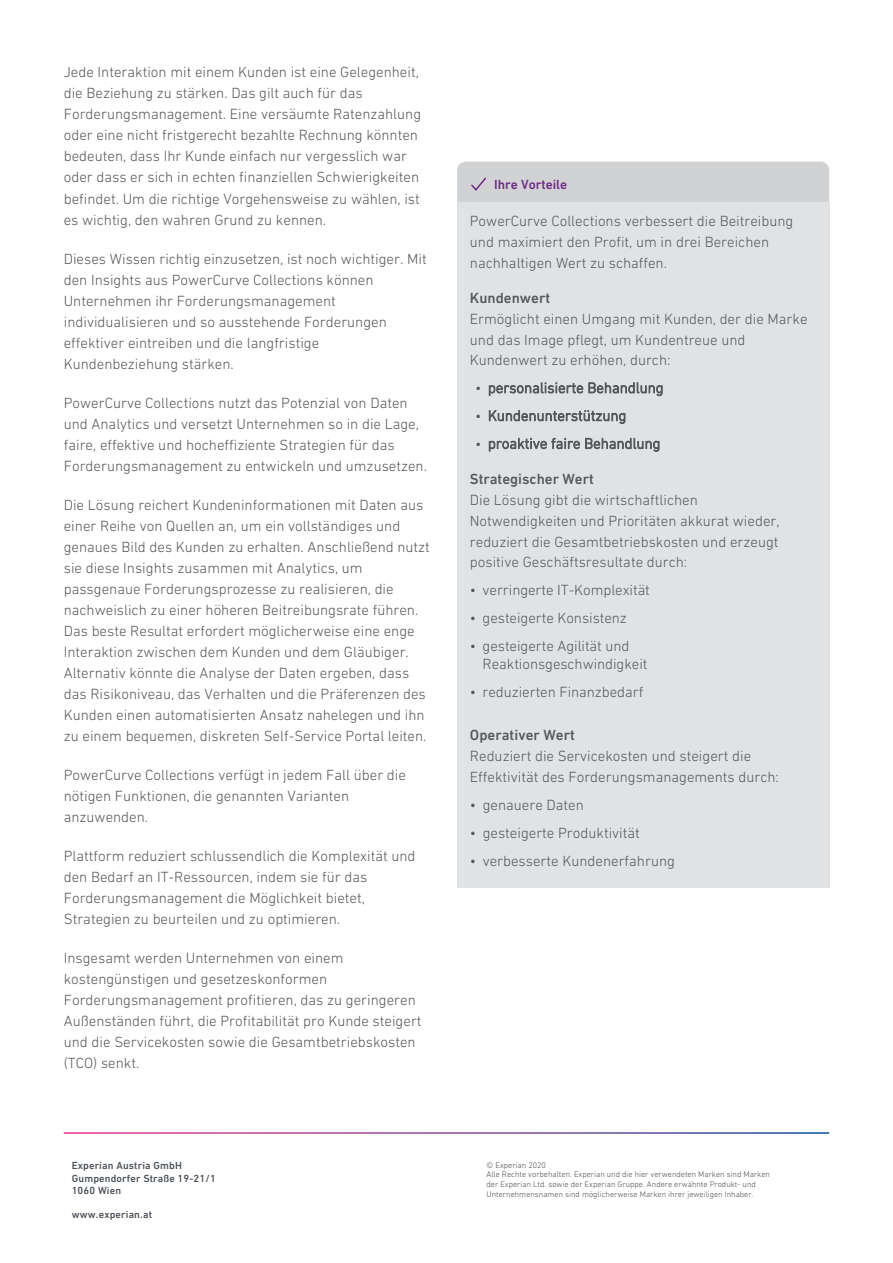
<style>
.page{position:relative;width:893px;height:1263px;background:#fff}
.page>*{position:absolute;margin:0;border:0;box-sizing:border-box;transform-origin:0 0}
.t1{font:300 15px/21px "DIN Next W1 G";color:#57585a}
.t2{font:500 15px "DIN Next W1 G";color:#57585a}
.t3{font:500 13.5px "DIN Next W1 G";color:#6f2786}
.t4{font:500 10.5px/12.8px "DIN Next W1 G";letter-spacing:.015em;color:#4b5157}
.t5{font:300 8.25px/9.8px "DIN Next W1 G";color:#4b5157}
</style>
<div class="page">
<div style="left:457px;top:202px;width:372px;height:685px;background:#e1e2e4"></div>
<div style="left:457px;top:162px;width:372px;height:40px;background:#d1d2d4"></div>
<p class="t1" style="left:64px;top:62px;width:359px">Jede Interaktion mit einem Kunden ist eine Gelegenheit, die Beziehung zu stärken. Das gilt auch für das Forderungsmanagement. Eine versäumte Ratenzahlung oder eine nicht fristgerecht bezahlte Rechnung könnten bedeuten, dass Ihr Kunde einfach nur vergesslich war oder dass er sich in echten finanziellen Schwierigkeiten befindet. Um die richtige Vorgehensweise zu wählen, ist es wichtig, den wahren Grund zu kennen.</p>
<p class="t1" style="left:64px;top:248px;width:364px">Dieses Wissen richtig einzusetzen, ist noch wichtiger. Mit den Insights aus PowerCurve Collections können Unternehmen ihr Forderungsmanagement individualisieren und so ausstehende Forderungen effektiver eintreiben und die langfristige Kundenbeziehung stärken.</p>
<p class="t1" style="left:64px;top:392px;width:365px">PowerCurve Collections nutzt das Potenzial von Daten und Analytics und versetzt Unternehmen so in die Lage, faire, effektive und hocheffiziente Strategien für das Forderungsmanagement zu entwickeln und umzusetzen.</p>
<p class="t1" style="left:64px;top:494px;width:368px">Die Lösung reichert Kundeninformationen mit Daten aus einer Reihe von Quellen an, um ein vollständiges und genaues Bild des Kunden zu erhalten. Anschließend nutzt sie diese Insights zusammen mit Analytics, um passgenaue Forderungsprozesse zu realisieren, die nachweislich zu einer höheren Beitreibungsrate führen.<br>Das beste Resultat erfordert möglicherweise eine enge Interaktion zwischen dem Kunden und dem Gläubiger.<br>Alternativ könnte die Analyse der Daten ergeben, dass das Risikoniveau, das Verhalten und die Präferenzen des Kunden einen automatisierten Ansatz nahelegen und ihn zu einem bequemen, diskreten Self-Service Portal leiten.</p>
<p class="t1" style="left:64px;top:764px;width:344px">PowerCurve Collections verfügt in jedem Fall über die nötigen Funktionen, die genannten Varianten anzuwenden.</p>
<p class="t1" style="left:64px;top:845px;width:353px">Plattform reduziert schlussendlich die Komplexität und den Bedarf an IT-Ressourcen, indem sie für das Forderungsmanagement die Möglichkeit bietet, Strategien zu beurteilen und zu optimieren.</p>
<p class="t1" style="left:64px;top:947px;width:359px">Insgesamt werden Unternehmen von einem kostengünstigen und gesetzeskonformen Forderungsmanagement profitieren, das zu geringeren Außenständen führt, die Profitabilität pro Kunde steigert und die Servicekosten sowie die Gesamtbetriebskosten (TCO) senkt.</p>
<p class="t4" style="left:72px;top:1159px;width:146px">Experian Austria GmbH<br>Gumpendorfer Straße 19-21/1<br>1060 Wien</p>
<p class="t4" style="left:72px;top:1208px;width:82px">www.experian.at</p>
<p class="t3" style="left:494px;top:176px;width:75px">Ihre Vorteile</p>
<p class="t1" style="left:470px;top:210px;width:325px">PowerCurve Collections verbessert die Beitreibung und maximiert den Profit, um in drei Bereichen nachhaltigen Wert zu schaffen.</p>
<p class="t2" style="left:470px;top:289px;width:82px">Kundenwert</p>
<p class="t1" style="left:470px;top:308px;width:339px">Ermöglicht einen Umgang mit Kunden, der die Marke und das Image pflegt, um Kundentreue und<br>Kundenwert zu erhöhen, durch:</p>
<p class="t1" style="left:475px;top:377px;width:190px">• personalisierte Behandlung</p>
<p class="t1" style="left:475px;top:405px;width:153px">• Kundenunterstützung</p>
<p class="t1" style="left:475px;top:433px;width:187px">• proaktive faire Behandlung</p>
<p class="t2" style="left:470px;top:470px;width:126px">Strategischer Wert</p>
<p class="t1" style="left:470px;top:489px;width:311px">Die Lösung gibt die wirtschaftlichen Notwendigkeiten und Prioritäten akkurat wieder, reduziert die Gesamtbetriebskosten und erzeugt positive Geschäftsresultate durch:</p>
<p class="t1" style="left:470px;top:579px;width:182px">• verringerte IT-Komplexität</p>
<p class="t1" style="left:470px;top:607px;width:159px">• gesteigerte Konsistenz</p>
<p class="t1" style="left:483px;top:637px;width:166px;line-height:18px;text-indent:-13px">• gesteigerte Agilität und<br>Reaktionsgeschwindigkeit</p>
<p class="t1" style="left:470px;top:681px;width:175px">• reduzierten Finanzbedarf</p>
<p class="t2" style="left:470px;top:726px;width:107px">Operativer Wert</p>
<p class="t1" style="left:470px;top:745px;width:311px">Reduziert die Servicekosten und steigert die<br>Effektivität des Forderungsmanagements durch:</p>
<p class="t1" style="left:470px;top:794px;width:115px">• genauere Daten</p>
<p class="t1" style="left:470px;top:822px;width:171px">• gesteigerte Produktivität</p>
<p class="t1" style="left:470px;top:850px;width:207px">• verbesserte Kundenerfahrung</p>
<p class="t5" style="left:487px;top:1160px;width:285px">© Experian 2020<br>Alle Rechte vorbehalten. Experian und die hier verwendeten Marken sind Marken der Experian Ltd. sowie der Experian Gruppe. Andere erwähnte Produkt- und Unternehmensnamen sind möglicherweise Marken ihrer jeweiligen Inhaber.</p>
</div>
